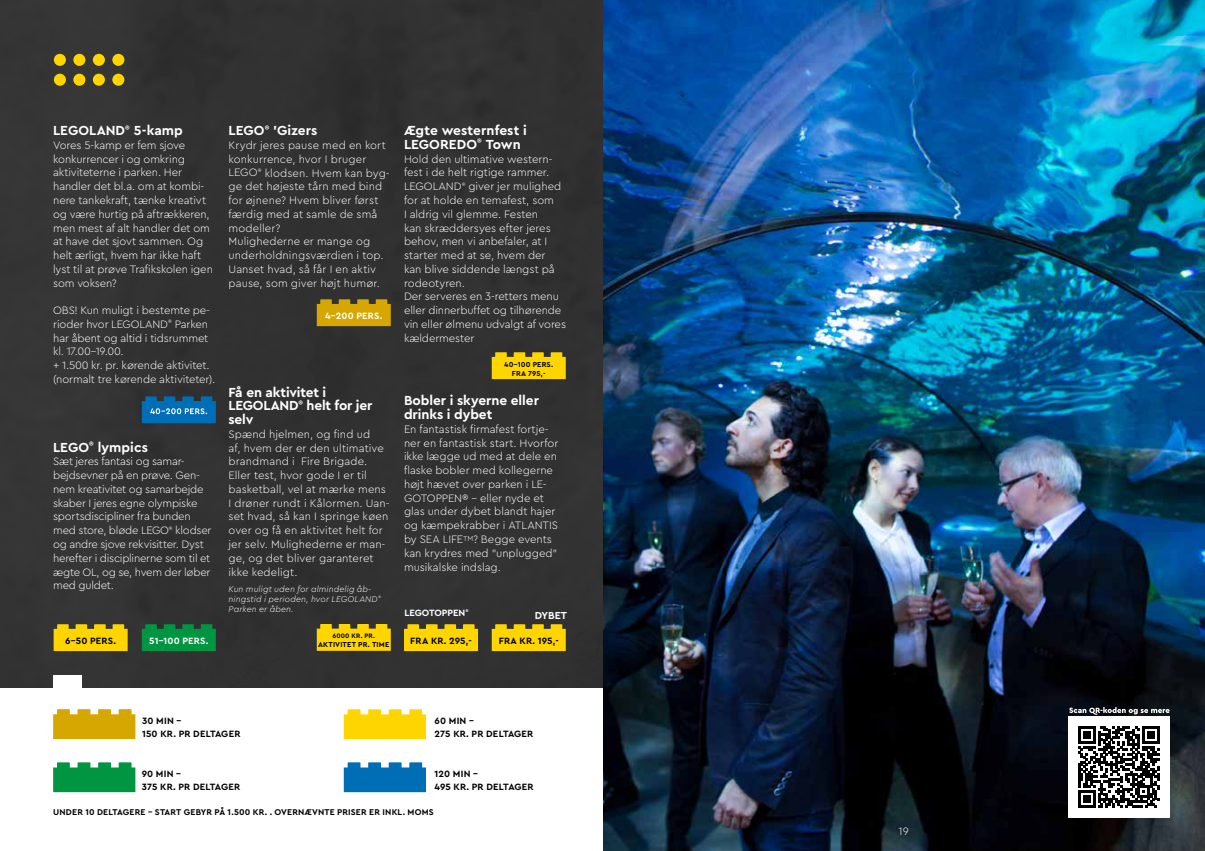
<style>
.page{position:relative;width:1205px;height:851px;background:#fff}
.page>*{position:absolute;margin:0;border:0;box-sizing:border-box;transform-origin:0 0}
.t1{font:700 13.75px/13.8px "Cera Pro";letter-spacing:-.005em;color:#fff}
.t2{font:300 11.25px/13.8px "Cera Pro";letter-spacing:-.005em;color:#fff}
.t3{font:700 10.62px "Cera Pro";letter-spacing:-.01em;color:#fff}
.t4{font:700 9.62px/13px "Cera Pro";letter-spacing:.01em;color:#000}
.t5{font:700 9.62px "Cera Pro";letter-spacing:.005em;color:#fff}
.t6{font:700 9.62px "Cera Pro";letter-spacing:-.015em;color:#fff}
.t7{font:italic 300 8.75px/10px "Cera Pro";letter-spacing:.015em;color:#fff}
.t8{font:700 8.75px "Cera Pro";letter-spacing:.02em;color:#000}
.t9{font:700 7.5px/8.8px "Cera Pro";letter-spacing:.02em;color:#000;text-align:center}
.t10{font:700 6.75px "Cera Pro";letter-spacing:.02em;color:#000}
</style>
<div class="page">
<img style="left:0;top:0;width:1205px;height:850px">
<div style="left:54px;top:54px;width:12px;height:12px;background:#ffd500;border-radius:50%"></div>
<div style="left:73px;top:54px;width:12px;height:12px;background:#ffd500;border-radius:50%"></div>
<div style="left:93px;top:54px;width:12px;height:12px;background:#ffd500;border-radius:50%"></div>
<div style="left:112px;top:54px;width:12px;height:12px;background:#ffd500;border-radius:50%"></div>
<div style="left:73px;top:74px;width:12px;height:12px;background:#ffd500;border-radius:50%"></div>
<div style="left:93px;top:74px;width:12px;height:12px;background:#ffd500;border-radius:50%"></div>
<div style="left:112px;top:74px;width:12px;height:12px;background:#ffd500;border-radius:50%"></div>
<div style="left:54px;top:74px;width:12px;height:12px;background:#ffd500;border-radius:50%"></div>
<svg style="left:317px;top:299px;width:74px;height:27px;background:#c99d03"></svg>
<svg style="left:492px;top:352px;width:74px;height:27px;background:#eec803"></svg>
<svg style="left:492px;top:624px;width:74px;height:27px;background:#efc803"></svg>
<svg style="left:404px;top:624px;width:74px;height:27px;background:#efc803"></svg>
<svg style="left:317px;top:624px;width:74px;height:26px;background:#f0c903"></svg>
<svg style="left:142px;top:396px;width:74px;height:27px;background:#1471b0"></svg>
<svg style="left:142px;top:624px;width:74px;height:27px;background:#038e3f"></svg>
<svg style="left:54px;top:624px;width:74px;height:27px;background:#efc804"></svg>
<div style="left:0;top:688px;width:602px;height:162px;background:#fff"></div>
<div style="left:53px;top:675px;width:28px;height:26px;background:#fff"></div>
<svg style="left:53px;top:709px;width:82px;height:29px;background:#d8ad12"></svg>
<svg style="left:53px;top:762px;width:82px;height:30px;background:#139e4f"></svg>
<svg style="left:344px;top:709px;width:82px;height:30px;background:#ffd812"></svg>
<svg style="left:344px;top:762px;width:82px;height:30px;background:#1378bc"></svg>
<div style="left:1068px;top:716px;width:101px;height:101px;background:#fff"></div>
<svg style="left:1078px;top:726px;width:81px;height:81px"></svg>
<svg style="left:1069px;top:707px;width:100px;height:7px"></svg>
<p class="t1" style="left:53px;top:123px;width:131px">LEGOLAND<sup>®</sup> 5-kamp</p>
<p class="t2" style="left:53px;top:138px;width:161px">Vores 5-kamp er fem sjove konkurrencer i og omkring aktiviteterne i parken. Her handler det bl.a. om at kombi&shy;nere tankekraft, tænke kreativt og være hurtig på aftrækkeren, men mest af alt handler det om at have det sjovt sammen. Og helt ærligt, hvem har ikke haft lyst til at prøve Trafikskolen igen som voksen?</p>
<p class="t2" style="left:53px;top:303px;width:163px">OBS! Kun muligt i bestemte pe&shy;rioder hvor LEGOLAND<sup>®</sup> Parken har åbent og altid i tidsrummet kl. 17.00-19.00.<br>+ 1.500 kr. pr. kørende aktivitet. (normalt tre kørende aktiviteter).</p>
<p class="t1" style="left:53px;top:439px;width:96px">LEGO<sup>®</sup> lympics</p>
<p class="t2" style="left:53px;top:454px;width:160px">Sæt jeres fantasi og samar&shy;bejdsevner på en prøve. Gen&shy;nem kreativitet og samarbejde skaber I jeres egne olympiske sportsdiscipliner fra bunden med store, bløde LEGO<sup>®</sup> klodser og andre sjove rekvisitter. Dyst herefter i disciplinerne som til et ægte OL, og se, hvem der løber med guldet.</p>
<p class="t4" style="left:65px;top:633px;width:52px">6-50 PERS.</p>
<p class="t5" style="left:149px;top:634px;width:61px">51-100 PERS.</p>
<p class="t1" style="left:229px;top:123px;width:90px">LEGO<sup>®</sup> ’Gizers</p>
<p class="t2" style="left:229px;top:138px;width:163px">Krydr jeres pause med en kort konkurrence, hvor I bruger<br>LEGO<sup>®</sup> klodsen. Hvem kan byg&shy;ge det højeste tårn med bind for øjnene? Hvem bliver først færdig med at samle de små modeller?<br>Mulighederne er mange og underholdningsværdien i top.<br>Uanset hvad, så får I en aktiv pause, som giver højt humør.</p>
<p class="t5" style="left:325px;top:309px;width:59px">4-200 PERS.</p>
<p class="t1" style="left:229px;top:384px;width:145px">Få en aktivitet i<br>LEGOLAND<sup>®</sup> helt for jer selv</p>
<p class="t2" style="left:229px;top:427px;width:162px">Spænd hjelmen, og find ud<br>af, hvem der er den ultimative brandmand i Fire Brigade.<br>Eller test, hvor gode I er til basketball, vel at mærke mens<br>I drøner rundt i Kålormen. Uan&shy;set hvad, så kan I springe køen over og få en aktivitet helt for jer selv. Mulighederne er man&shy;ge, og det bliver garanteret ikke kedeligt.</p>
<p class="t7" style="left:229px;top:583px;width:154px">Kun muligt uden for almindelig åb&shy;ningstid i perioden, hvor LEGOLAND<sup>®<br></sup>Parken er åben.</p>
<p class="t10" style="left:332px;top:631px;width:44px">6000 KR. PR.</p>
<p class="t9" style="left:318px;top:639px;width:73px">AKTIVITET PR. TIME</p>
<p class="t1" style="left:404px;top:123px;width:124px">Ægte westernfest i<br>LEGOREDO<sup>®</sup> Town</p>
<p class="t2" style="left:404px;top:152px;width:164px">Hold den ultimative western&shy;fest i de helt rigtige rammer.<br>LEGOLAND<sup>®</sup> giver jer mulighed for at holde en temafest, som<br>I aldrig vil glemme. Festen<br>kan skræddersyes efter jeres behov, men vi anbefaler, at I starter med at se, hvem der<br>kan blive siddende længst på rodeotyren.<br>Der serveres en 3-retters menu eller dinnerbuffet og tilhørende vin eller ølmenu udvalgt af vores kældermester</p>
<p class="t9" style="left:504px;top:360px;width:50px">40-100 PERS.<br>FRA 795,-</p>
<p class="t1" style="left:404px;top:393px;width:136px">Bobler i skyerne eller drinks i dybet</p>
<p class="t2" style="left:404px;top:422px;width:156px">En fantastisk firmafest fortje&shy;ner en fantastisk start. Hvorfor ikke lægge ud med at dele en flaske bobler med kollegerne højt hævet over parken i LE-<br>GOTOPPEN® - eller nyde et glas under dybet blandt hajer og kæmpekrabber i ATLANTIS by SEA LIFE<sup>TM</sup>? Begge events kan krydres med ”unplugged” musikalske indslag.</p>
<p class="t6" style="left:404px;top:606px;width:66px">LEGOTOPPEN<sup>®</sup></p>
<p class="t3" style="left:535px;top:608px;width:34px">DYBET</p>
<p class="t4" style="left:410px;top:633px;width:63px">FRA KR. 295,-</p>
<p class="t4" style="left:499px;top:633px;width:61px">FRA KR. 195,-</p>
<p class="t4" style="left:142px;top:713px;width:100px">30 MIN -<br>150 KR. PR DELTAGER</p>
<p class="t4" style="left:142px;top:766px;width:100px">90 MIN -<br>375 KR. PR DELTAGER</p>
<p class="t4" style="left:435px;top:713px;width:100px">60 MIN -<br>275 KR. PR DELTAGER</p>
<p class="t4" style="left:435px;top:766px;width:100px">120 MIN -<br>495 KR. PR DELTAGER</p>
<p class="t8" style="left:53px;top:805px;width:382px">UNDER 10 DELTAGERE - START GEBYR PÅ 1.500 KR. . OVERNÆVNTE PRISER ER INKL. MOMS</p>
<p class="t2" style="left:898px;top:824px;width:12px">19</p>
</div>
